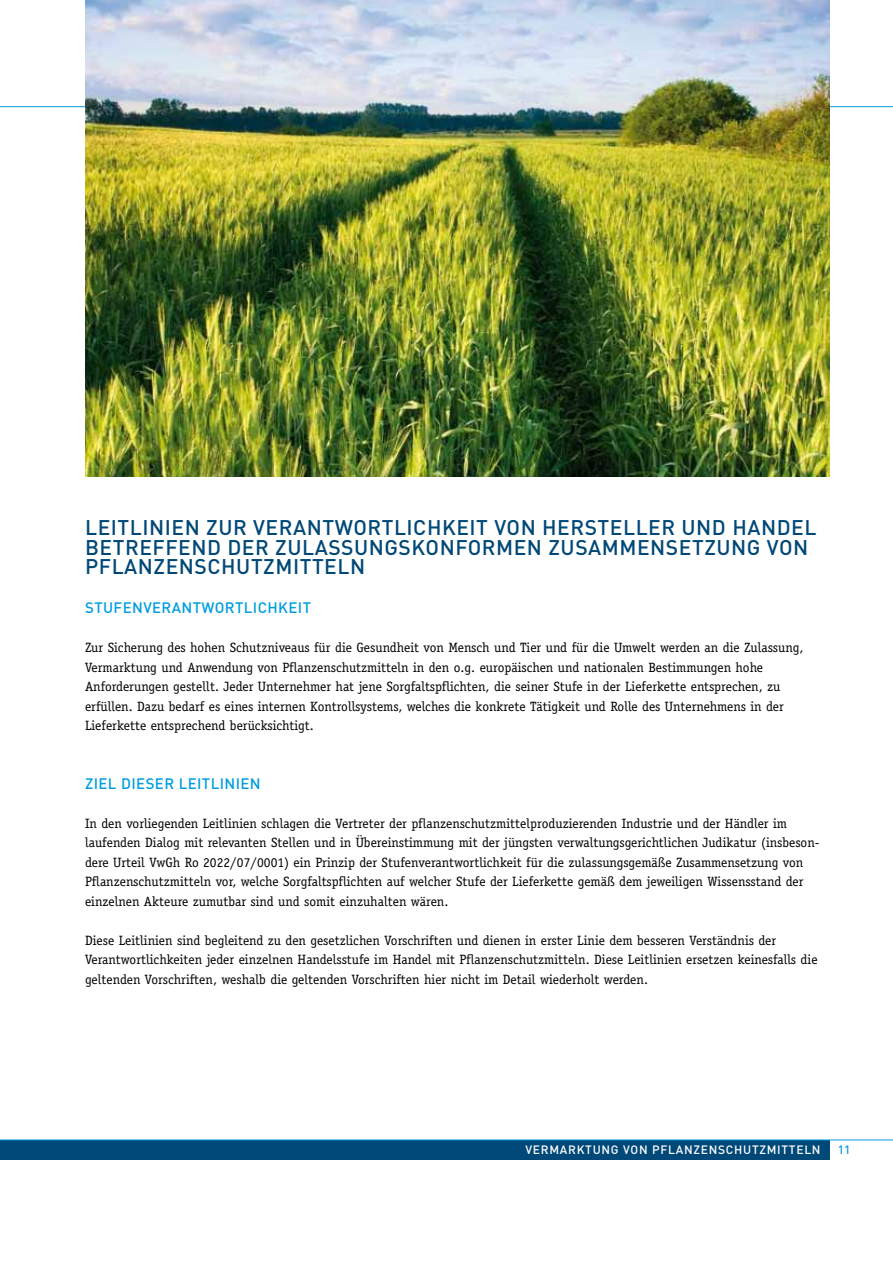
<style>
.page{position:relative;width:893px;height:1263px;background:#fff}
.page>*{position:absolute;margin:0;border:0;box-sizing:border-box;transform-origin:0 0}
.t1{font:500 21px "DIN Pro";letter-spacing:.025em;color:#004877}
.t2{font:500 15px "DIN Pro";letter-spacing:.025em;color:#009ee0}
.t3{font:13.5px/19.5px "Officina Serif";color:#000}
.t4{font:500 12px "DIN Pro";letter-spacing:.06em;color:#fff}
.t5{font:500 12px "DIN Pro";color:#009ee0}
</style>
<div class="page">
<div style="left:0;top:1140px;width:829px;height:20px;background:#004877"></div>
<hr style="left:0;top:1139px;width:893px;height:1px;background:#009ee0">
<hr style="left:0;top:106px;width:893px;height:1px;background:#009ee0">
<img style="left:85px;top:0;width:744px;height:477px">
<h1 class="t1" style="left:85px;top:513px;width:136px">LEITLINIEN ZUR</h1>
<h1 class="t1" style="left:253px;top:513px;width:27px">VERA</h1>
<h1 class="t1" style="left:307px;top:513px;width:112px">NTWORTLICHKEI</h1>
<h1 class="t1" style="left:476px;top:513px;width:95px">T VON HERS</h1>
<h1 class="t1" style="left:598px;top:513px;width:220px">TELLER UND HANDEL</h1>
<h1 class="t1" style="left:85px;top:533px;width:54px">BETREFFE</h1>
<h1 class="t1" style="left:191px;top:533px;width:384px">ND DER ZULASSUNGSKON FORM EN ZUSA</h1>
<h1 class="t1" style="left:602px;top:533px;width:208px">MMENSETZUNG VON</h1>
<h1 class="t1" style="left:85px;top:552px;width:124px">PFLANZENSCHU</h1>
<h1 class="t1" style="left:251px;top:552px;width:116px">TZMITTELN</h1>
<p class="t2" style="left:85px;top:598px;width:28px">STUFE</p>
<p class="t2" style="left:132px;top:598px;width:22px">NVERA</p>
<p class="t2" style="left:182px;top:598px;width:81px">NTWORTLICHKEI</p>
<p class="t2" style="left:303px;top:598px;width:10px">T</p>
<p class="t3" style="left:85px;top:638px;width:720px">Zur Sicherung des hohen Schutzniveaus für die Gesundheit von Mensch und Tier und für die Umwelt werden an die Zulassung, Vermarktung und Anwendung von Pflanzenschutzmitteln in den o.g. europäischen und nationalen Bestimmungen hohe Anforderungen gestellt. Jeder Unternehmer hat jene Sorgfaltspflichten, die seiner Stufe in der Lieferkette entsprechen, zu erfüllen. Dazu bedarf es eines internen Kontrollsystems, welches die konkrete Tätigkeit und Rolle des Unternehmens in der Lieferkette entsprechend berücksichtigt.</p>
<p class="t2" style="left:85px;top:773px;width:46px">ZIEL DIESER</p>
<p class="t2" style="left:179px;top:773px;width:83px">LEITLINIEN</p>
<p class="t3" style="left:85px;top:814px;width:736px">In den vorliegenden Leitlinien schlagen die Vertreter der pflanzenschutzmittelproduzierenden Industrie und der Händler im laufenden Dialog mit relevanten Stellen und in Übereinstimmung mit der jüngsten verwaltungsgerichtlichen Judikatur (insbeson&shy;dere Urteil VwGh Ro 2022/07/0001) ein Prinzip der Stufenverantwortlichkeit für die zulassungsgemäße Zusammensetzung von Pflanzenschutzmitteln vor, welche Sorgfaltspflichten auf welcher Stufe der Lieferkette gemäß dem jeweiligen Wissensstand der einzelnen Akteure zumutbar sind und somit einzuhalten wären.</p>
<p class="t3" style="left:85px;top:930px;width:734px">Diese Leitlinien sind begleitend zu den gesetzlichen Vorschriften und dienen in erster Linie dem besseren Verständnis der<br>Verantwortlichkeiten jeder einzelnen Handelsstufe im Handel mit Pflanzenschutzmitteln. Diese Leitlinien ersetzen keinesfalls die geltenden Vorschriften, weshalb die geltenden Vorschriften hier nicht im Detail wiederholt werden.</p>
<p class="t4" style="left:525px;top:1141px;width:44px">VER MARK</p>
<p class="t4" style="left:585px;top:1141px;width:142px">TU NG VON PFLANZENSCHU</p>
<p class="t4" style="left:752px;top:1141px;width:70px">TZMITTELN</p>
<p class="t5" style="left:838px;top:1141px;width:14px">11</p>
</div>
